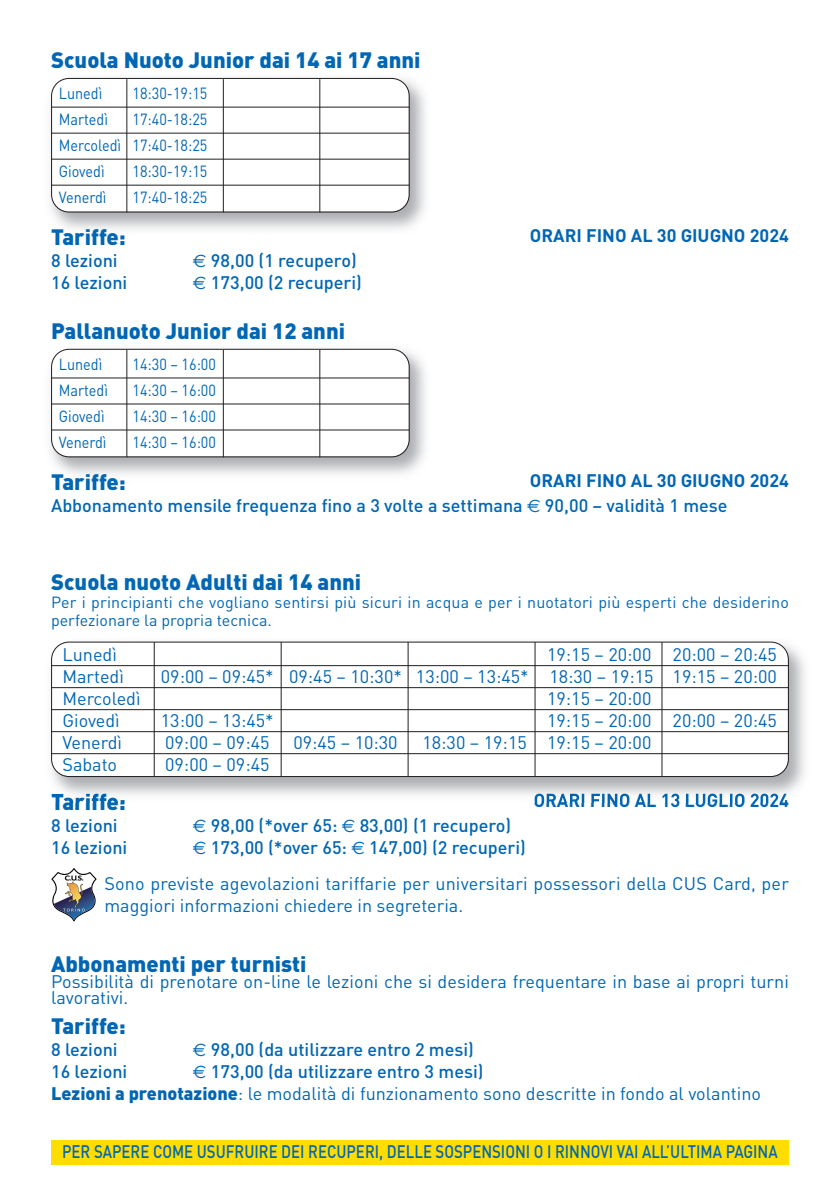
<style>
.page{position:relative;width:840px;height:1191px;background:#fff}
.page>*{position:absolute;margin:0;border:0;box-sizing:border-box;transform-origin:0 0}
.t1{font:900 22px "DINOT";color:#0166b3}
.t2{font:18px/16px "DINOT";color:#0166b3}
.t3{font:500 18px "DINOT";color:#0166b3}
.t4{font:500 18px "DINOT";color:#0166b3;scale:.83 1}
.t5{font:700 18px "DINOT";color:#0166b3}
.t6{font:16px/26px "DINOT";color:#0166b3;text-align:justify;scale:.9 1}
.t7{font:16px/18px "DINOT";color:#0166b3}
.s1{font-family:"Euro Sans";font-weight:400}
.s2{font-family:"Euro Sans"}
.s3{font-weight:500}
.s4{font-weight:900}
</style>
<div class="page">
<div style="left:51px;top:1140px;width:737px;height:24px;background:#ffdd01"></div>
<img style="left:50px;top:77px;width:376px;height:153px">
<svg style="left:52px;top:79px;width:356px;height:132px"></svg>
<div style="left:51px;top:78px;width:358px;height:134px;border:2px solid #231f20;border-radius:18px"></div>
<hr style="left:51px;top:107px;width:358px;height:1px;background:#231f20">
<hr style="left:51px;top:133px;width:358px;height:1px;background:#231f20">
<hr style="left:51px;top:159px;width:358px;height:1px;background:#231f20">
<hr style="left:51px;top:185px;width:358px;height:1px;background:#231f20">
<hr style="left:126px;top:79px;width:1px;height:133px;background:#231f20">
<hr style="left:223px;top:79px;width:1px;height:133px;background:#231f20">
<hr style="left:319px;top:79px;width:1px;height:133px;background:#231f20">
<img style="left:50px;top:348px;width:376px;height:126px">
<svg style="left:52px;top:350px;width:356px;height:106px"></svg>
<div style="left:51px;top:349px;width:358px;height:108px;border:2px solid #231f20;border-radius:18px"></div>
<hr style="left:51px;top:377px;width:358px;height:1px;background:#231f20">
<hr style="left:51px;top:403px;width:358px;height:1px;background:#231f20">
<hr style="left:51px;top:429px;width:358px;height:1px;background:#231f20">
<hr style="left:126px;top:350px;width:1px;height:107px;background:#231f20">
<hr style="left:223px;top:350px;width:1px;height:107px;background:#231f20">
<hr style="left:319px;top:350px;width:1px;height:107px;background:#231f20">
<img style="left:51px;top:645px;width:754px;height:158px">
<img style="left:52px;top:793px;width:72px;height:10px">
<img style="left:534px;top:793px;width:210px;height:10px">
<svg style="left:52px;top:642px;width:735px;height:134px"></svg>
<div style="left:51px;top:641px;width:737px;height:136px;border:2px solid #231f20;border-radius:18px"></div>
<hr style="left:154px;top:642px;width:1px;height:134px;background:#231f20">
<hr style="left:280px;top:642px;width:1px;height:134px;background:#231f20">
<hr style="left:407px;top:642px;width:1px;height:134px;background:#231f20">
<hr style="left:534px;top:642px;width:1px;height:134px;background:#231f20">
<hr style="left:661px;top:642px;width:1px;height:134px;background:#231f20">
<hr style="left:51px;top:665px;width:737px;height:1px;background:#231f20">
<hr style="left:51px;top:687px;width:737px;height:1px;background:#231f20">
<hr style="left:51px;top:709px;width:737px;height:1px;background:#231f20">
<hr style="left:51px;top:731px;width:737px;height:1px;background:#231f20">
<hr style="left:51px;top:753px;width:737px;height:1px;background:#231f20">
<svg style="left:51px;top:868px;width:46px;height:53px"></svg>
<p class="t1" style="left:51px;top:52px;width:371px">Scuola Nuoto Junior dai 14 ai 17 anni</p>
<p class="t6" style="left:59px;top:82px;width:50px">Lunedì</p>
<p class="t6" style="left:132px;top:82px;width:85px">18:30-19:15</p>
<p class="t6" style="left:59px;top:108px;width:56px">Martedì</p>
<p class="t6" style="left:59px;top:108px;width:167px;text-indent:74px">17:40-18:25<br>Mercoledì 17:40-18:25<br>Giovedì</p>
<p class="t6" style="left:132px;top:160px;width:85px">18:30-19:15</p>
<p class="t6" style="left:59px;top:186px;width:55px">Venerdì</p>
<p class="t6" style="left:132px;top:186px;width:85px">17:40-18:25</p>
<p class="t1" style="left:51px;top:229px;width:76px">Tariffe:</p>
<p class="t3" style="left:51px;top:254px;width:68px">8 lezioni</p>
<p class="t3" style="left:193px;top:254px;width:165px"><span class="s1">€</span> 98,00 (1 recupero)</p>
<p class="t3" style="left:51px;top:276px;width:78px">16 lezioni</p>
<p class="t3" style="left:193px;top:276px;width:170px"><span class="s1">€</span> 173,00 (2 recuperi)</p>
<p class="t1" style="left:51px;top:323px;width:295px">Pallanuoto Junior dai 12 anni</p>
<p class="t6" style="left:59px;top:353px;width:50px">Lunedì</p>
<p class="t6" style="left:132px;top:353px;width:94px">14:30 – 16:00</p>
<p class="t6" style="left:59px;top:379px;width:56px">Martedì</p>
<p class="t6" style="left:132px;top:379px;width:94px">14:30 – 16:00</p>
<p class="t6" style="left:59px;top:405px;width:53px">Giovedì</p>
<p class="t6" style="left:132px;top:405px;width:94px">14:30 – 16:00</p>
<p class="t6" style="left:59px;top:431px;width:55px">Venerdì</p>
<p class="t6" style="left:132px;top:431px;width:94px">14:30 – 16:00</p>
<p class="t5" style="left:529px;top:229px;width:260px">ORARI FINO AL 30 GIUGNO 2024</p>
<p class="t5" style="left:529px;top:474px;width:260px">ORARI FINO AL 30 GIUGNO 2024</p>
<p class="t1" style="left:51px;top:474px;width:76px">Tariffe:</p>
<p class="t3" style="left:51px;top:499px;width:677px">Abbonamento mensile frequenza fino a 3 volte a settimana <span class="s1">€</span> 90,00 – validità 1 mese</p>
<p class="t1" style="left:51px;top:574px;width:311px">Scuola nuoto Adulti dai 14 anni</p>
<p class="t7" style="left:51px;top:595px;width:739px">Per i principianti che vogliano sentirsi più sicuri in acqua e per i nuotatori più esperti che desiderino perfezionare la propria tecnica.</p>
<p class="t2" style="left:62px;top:648px;width:56px">Lunedì</p>
<p class="t2" style="left:546px;top:648px;width:231px">19:15 – 20:00 20:00 – 20:45</p>
<p class="t2" style="left:62px;top:670px;width:63px">Martedì</p>
<p class="t2" style="left:161px;top:670px;width:617px">09:00 – 09:45* 09:45 – 10:30* 13:00 – 13:45* 18:30 – 19:15 19:15 – 20:00</p>
<p class="t2" style="left:62px;top:692px;width:80px">Mercoledì</p>
<p class="t2" style="left:546px;top:692px;width:106px">19:15 – 20:00</p>
<p class="t2" style="left:62px;top:714px;width:59px">Giovedì</p>
<p class="t2" style="left:161px;top:714px;width:114px">13:00 – 13:45*</p>
<p class="t2" style="left:546px;top:714px;width:231px">19:15 – 20:00 20:00 – 20:45</p>
<p class="t2" style="left:62px;top:736px;width:61px">Venerdì</p>
<p class="t2" style="left:165px;top:736px;width:106px">09:00 – 09:45</p>
<p class="t2" style="left:293px;top:736px;width:106px">09:45 – 10:30</p>
<p class="t2" style="left:422px;top:736px;width:230px">18:30 – 19:15 19:15 – 20:00</p>
<p class="t2" style="left:62px;top:758px;width:56px">Sabato</p>
<p class="t2" style="left:165px;top:758px;width:106px">09:00 – 09:45</p>
<p class="t5" style="left:533px;top:793px;width:257px">ORARI FINO AL 13 LUGLIO 2024</p>
<p class="t1" style="left:51px;top:794px;width:76px">Tariffe:</p>
<p class="t3" style="left:51px;top:819px;width:68px">8 lezioni</p>
<p class="t3" style="left:193px;top:819px;width:319px"><span class="s1">€</span> 98,00 (*over 65: <span class="s1">€</span> 83,00) (1 recupero)</p>
<p class="t3" style="left:51px;top:841px;width:78px">16 lezioni</p>
<p class="t2" style="left:104px;top:831px;width:685px;line-height:36px;text-indent:89px"><span class="s2">€</span> <span class="s3">173,00 (*over 65:</span> <span class="s2">€</span> <span class="s3">147,00) (2 recuperi)<br></span>Sono previste agevolazioni tariffarie per universitari possessori della CUS Card, per</p>
<p class="t2" style="left:104px;top:899px;width:360px">maggiori informazioni chiedere in segreteria.</p>
<p class="t1" style="left:51px;top:956px;width:257px">Abbonamenti per turnisti</p>
<p class="t2" style="left:51px;top:975px;width:739px">Possibilità di prenotare on-line le lezioni che si desidera frequentare in base ai propri turni lavorativi.</p>
<p class="t1" style="left:51px;top:1018px;width:76px">Tariffe:</p>
<p class="t3" style="left:51px;top:1043px;width:68px">8 lezioni</p>
<p class="t3" style="left:193px;top:1043px;width:282px"><span class="s1">€</span> 98,00 (da utilizzare entro 2 mesi)</p>
<p class="t3" style="left:51px;top:1065px;width:78px">16 lezioni</p>
<p class="t2" style="left:51px;top:1062px;width:711px;line-height:22px;text-indent:142px"><span class="s2">€</span> <span class="s3">173,00 (da utilizzare entro 3 mesi)<br></span><span class="s4">Lezioni a prenotazione</span>: le modalità di funzionamento sono descritte in fondo al volantino</p>
<p class="t4" style="left:62px;top:1145px;width:863px">PER SAPERE COME USUFRUIRE DEI RECUPERI, DELLE SOSPENSIONI O I RINNOVI VAI ALL’ULTIMA PAGINA</p>
</div>
